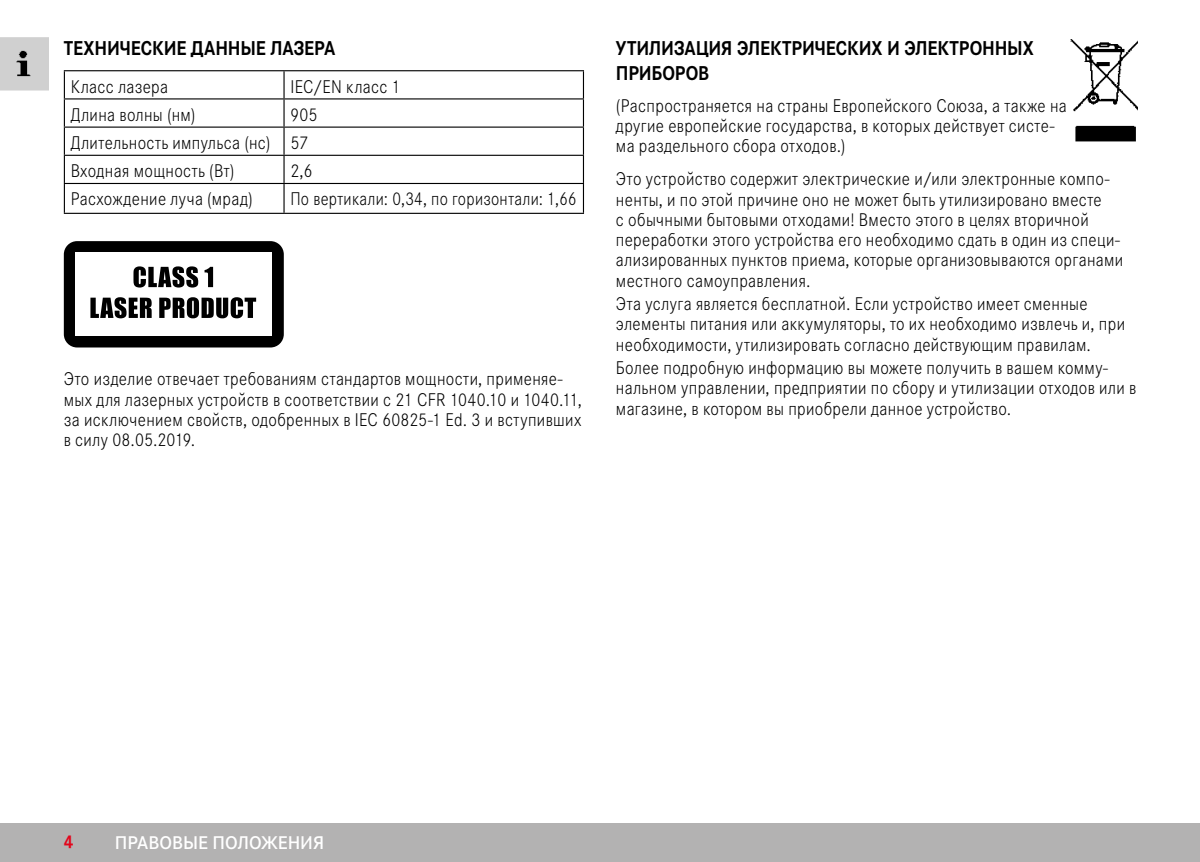
<style>
.page{position:relative;width:1200px;height:862px;background:#fff}
.page>*{position:absolute;margin:0;border:0;box-sizing:border-box;transform-origin:0 0}
.Heading____Heading_02_blind{font:700 20.7px/25px "Corporate S";letter-spacing:-.005em;color:#000;scale:.9 1}
.Text____Body_Text{font:300 19.12px/20.2px "Corporate S";letter-spacing:.02em;color:#000;scale:.9 1}
.Text____Body_Text-2{font:300 19.12px "Corporate S";letter-spacing:.02em;color:#000;scale:.87 1}
.t1{font:600 19.12px "Corporate S";color:#fff}
.t2{font:700 19.12px "Corporate S";color:#e3051b;scale:.9 1}
</style>
<div class="page">
<svg style="left:0;top:37px;width:49px;height:53px"></svg>
<div style="left:10px;top:38px;width:27px;height:50px;background:#d0d0d0"></div>
<img style="left:16px;top:50px;width:15px;height:27px">
<div style="left:0;top:823px;width:1199px;height:38px;background:#b3b2b2"></div>
<hr style="left:64px;top:70px;width:220px;height:1px;background:#000">
<hr style="left:64px;top:98px;width:220px;height:1px;background:#000">
<hr style="left:64px;top:126px;width:220px;height:2px;background:#000">
<hr style="left:64px;top:155px;width:220px;height:1px;background:#000">
<hr style="left:64px;top:183px;width:220px;height:1px;background:#000">
<svg style="left:64px;top:71px;width:1px;height:142px"></svg>
<hr style="left:64px;top:213px;width:220px;height:1px;background:#000">
<hr style="left:284px;top:70px;width:300px;height:1px;background:#000">
<hr style="left:582px;top:71px;width:2px;height:27px;background:#000">
<hr style="left:284px;top:98px;width:300px;height:1px;background:#000">
<hr style="left:582px;top:99px;width:2px;height:27px;background:#000">
<hr style="left:284px;top:126px;width:300px;height:2px;background:#000">
<hr style="left:582px;top:128px;width:2px;height:27px;background:#000">
<hr style="left:284px;top:155px;width:300px;height:1px;background:#000">
<hr style="left:582px;top:156px;width:2px;height:27px;background:#000">
<hr style="left:284px;top:183px;width:300px;height:1px;background:#000">
<svg style="left:283px;top:71px;width:1px;height:142px"></svg>
<hr style="left:582px;top:184px;width:2px;height:29px;background:#000">
<hr style="left:284px;top:213px;width:300px;height:1px;background:#000">
<div style="left:64px;top:241px;width:220px;height:106px;background:#000;border-radius:13px"></div>
<div style="left:76px;top:252px;width:196px;height:83px;background:#fff"></div>
<svg style="left:133px;top:266px;width:80px;height:21px"></svg>
<svg style="left:90px;top:297px;width:166px;height:21px"></svg>
<img style="left:1070px;top:39px;width:66px;height:103px">
<p class="Heading____Heading_02_blind" style="left:64px;top:34px;width:303px">ТЕХНИЧЕСКИЕ ДАННЫЕ ЛАЗЕРА</p>
<p class="Text____Body_Text" style="left:71px;top:75px;width:109px">Класс лазера</p>
<p class="Text____Body_Text" style="left:290px;top:75px;width:124px">IEC/EN класс 1</p>
<p class="Text____Body_Text" style="left:71px;top:103px;width:140px">Длина волны (нм)</p>
<p class="Text____Body_Text" style="left:290px;top:103px;width:31px">905</p>
<p class="Text____Body_Text" style="left:71px;top:131px;width:223px">Длительность импульса (нс)</p>
<p class="Text____Body_Text" style="left:290px;top:131px;width:21px">57</p>
<p class="Text____Body_Text" style="left:71px;top:159px;width:183px">Входная мощность (Вт)</p>
<p class="Text____Body_Text" style="left:290px;top:159px;width:26px">2,6</p>
<p class="Text____Body_Text" style="left:71px;top:187px;width:204px">Расхождение луча (мрад)</p>
<p class="Text____Body_Text-2" style="left:290px;top:185px;width:330px">По вертикали: 0,34, по горизонтали: 1,66</p>
<p class="Text____Body_Text" style="left:64px;top:367px;width:577px">Это изделие отвечает требованиям стандартов мощности, применяе&shy;мых для лазерных устройств в соответствии с 21 CFR 1040.10 и 1040.11, за исключением свойств, одобренных в IEC 60825-1 Ed. 3 и вступивших в силу 08.05.2019.</p>
<p class="Heading____Heading_02_blind" style="left:615px;top:34px;width:465px">УТИЛИЗАЦИЯ ЭЛЕКТРИЧЕСКИХ И ЭЛЕКТРОННЫХ<br>ПРИБОРОВ</p>
<p class="Text____Body_Text" style="left:615px;top:94px;width:502px">(Распространяется на страны Европейского Союза, а также на другие европейские государства, в которых действует систе&shy;ма раздельного сбора отходов.)</p>
<p class="Text____Body_Text" style="left:615px;top:167px;width:565px">Это устройство содержит электрические и/или электронные компо&shy;ненты, и по этой причине оно не может быть утилизировано вместе<br>с обычными бытовыми отходами! Вместо этого в целях вторичной переработки этого устройства его необходимо сдать в один из специ&shy;ализированных пунктов приема, которые организовываются органами местного самоуправления.</p>
<p class="Text____Body_Text" style="left:615px;top:292px;width:567px">Эта услуга является бесплатной. Если устройство имеет сменные элементы питания или аккумуляторы, то их необходимо извлечь и, при необходимости, утилизировать согласно действующим правилам.</p>
<p class="Text____Body_Text" style="left:615px;top:356px;width:579px">Более подробную информацию вы можете получить в вашем комму&shy;нальном управлении, предприятии по сбору и утилизации отходов или в магазине, в котором вы приобрели данное устройство.</p>
<p class="t2" style="left:64px;top:826px;width:12px">4</p>
<p class="t1" style="left:115px;top:827px;width:211px">ПРАВОВЫЕ ПОЛОЖЕНИЯ</p>
</div>
